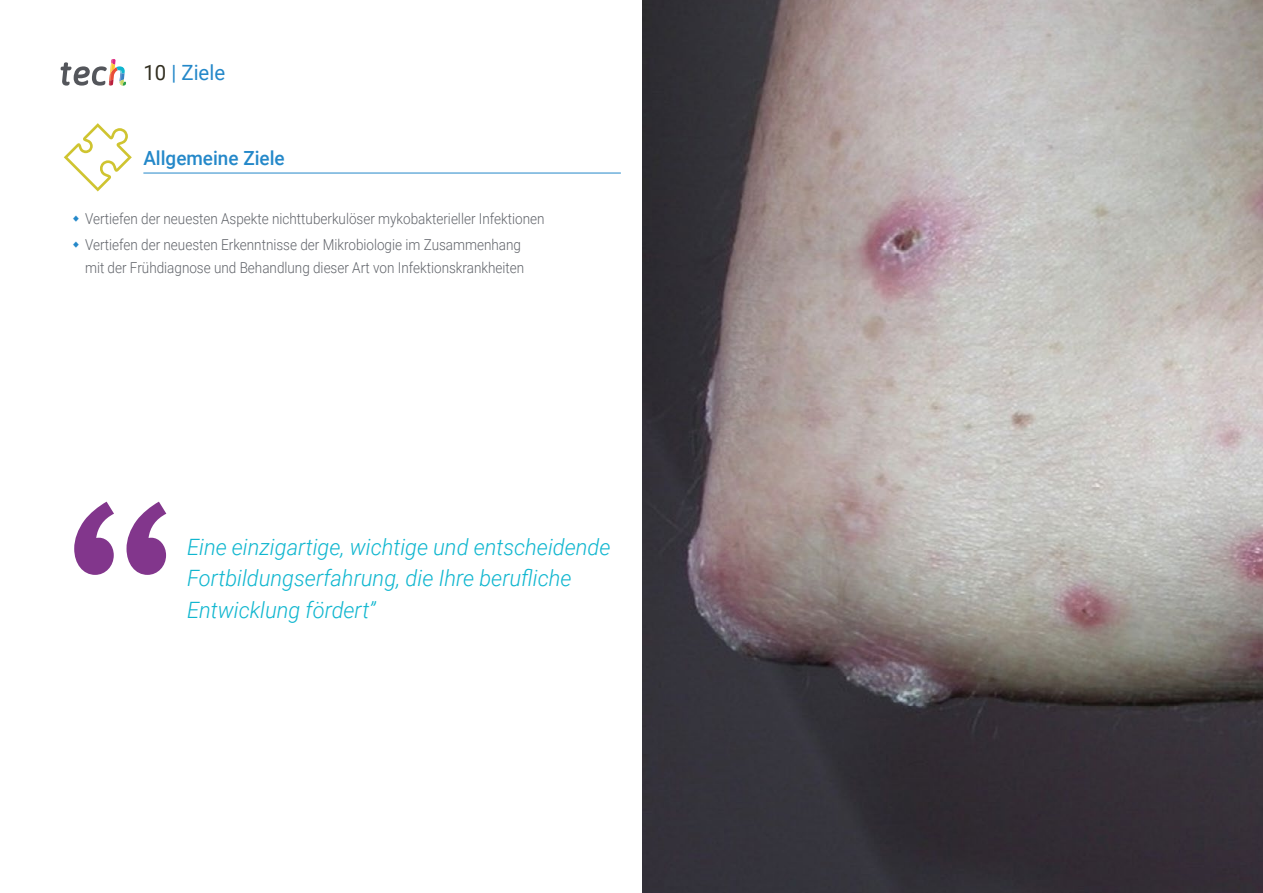
<style>
.page{position:relative;width:1263px;height:893px;background:#fff}
.page>*{position:absolute;margin:0;border:0;box-sizing:border-box;transform-origin:0 0}
.t1{font:italic 300 22.5px/31.5px "Roboto";color:#0fb6cf}
.t2{font:21px "Roboto";color:#2488c9}
.t3{font:500 19.5px "Roboto";color:#2488c9}
.t4{font:300 15px/26.7px "Roboto";color:#61646a;scale:.9 1}
.s1{color:#312e20}
</style>
<div class="page">
<hr style="left:143px;top:173px;width:478px;height:1px;background:#2488c9">
<svg style="left:64px;top:123px;width:68px;height:68px"></svg>
<svg style="left:61px;top:59px;width:65px;height:27px"></svg>
<img style="left:642px;top:0;width:621px;height:893px">
<svg style="left:74px;top:502px;width:92px;height:73px"></svg>
<h2 class="t2" style="left:144px;top:57px;width:83px"><span class="s1">10</span> | Ziele</h2>
<h3 class="t3" style="left:143px;top:144px;width:143px">Allgemeine Ziele</h3>
<p class="t4" style="left:85px;top:204px;width:512px">Vertiefen der neuesten Aspekte nichttuberkulöser mykobakterieller Infektionen<br>Vertiefen der neuesten Erkenntnisse der Mikrobiologie im Zusammenhang</p>
<p class="t4" style="left:85px;top:254px;width:489px">mit der Frühdiagnose und Behandlung dieser Art von Infektionskrankheiten</p>
<h1 class="t1" style="left:187px;top:530px;width:425px">Eine einzigartige, wichtige und entscheidende<br>Fortbildungserfahrung, die Ihre berufliche<br>Entwicklung fördert”</h1>
</div>
